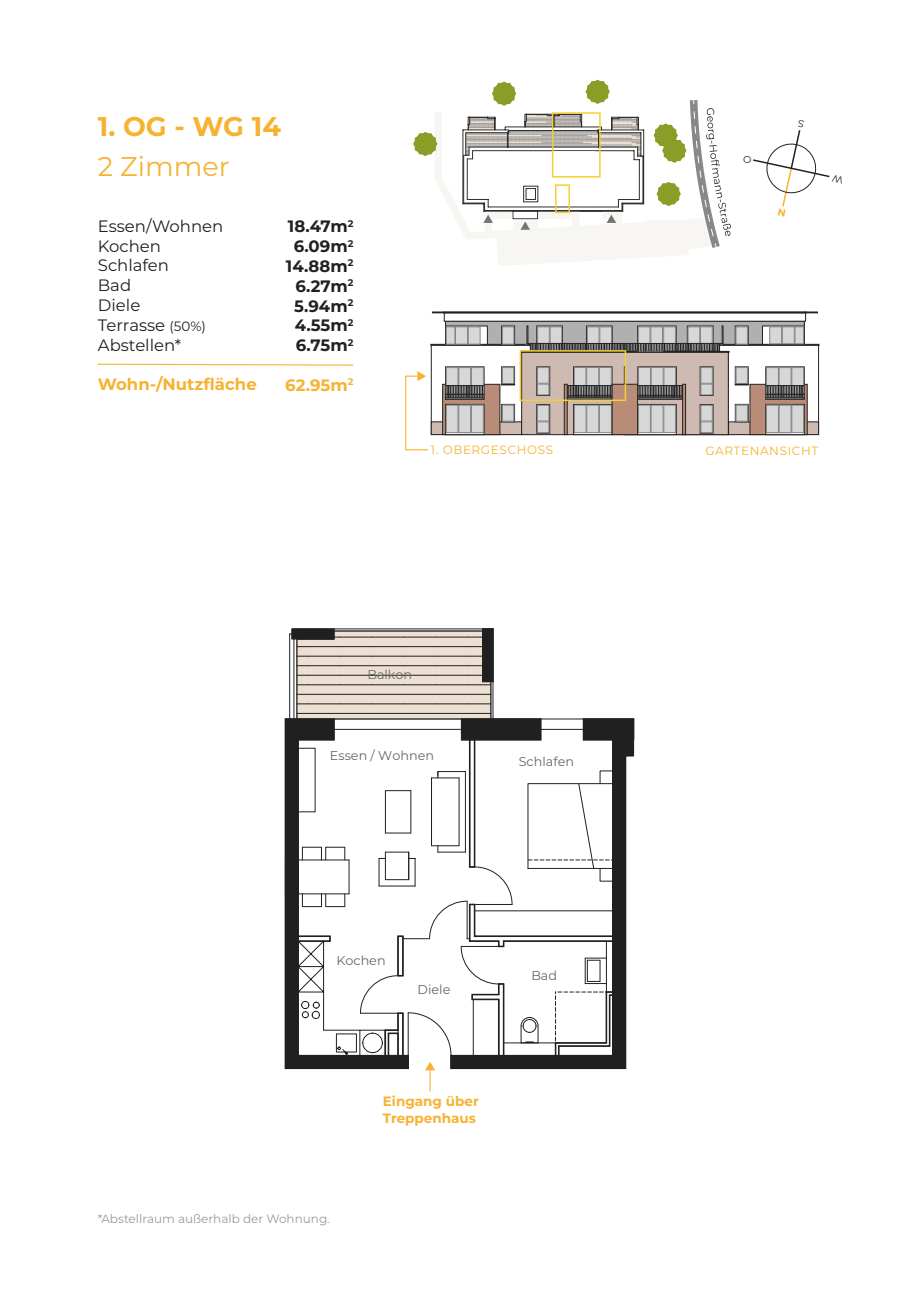
<style>
.page{position:relative;width:919px;height:1289px;background:#fff}
.page>*{position:absolute;margin:0;border:0;box-sizing:border-box;transform-origin:0 0}
.t1{font:700 27px "Montserrat";color:#f7b232}
.t2{font:27px "Montserrat";color:#f7b232}
.t3{font:16.5px/19.8px "Montserrat";color:#212121}
.t4{font:700 16.5px/19.8px "Montserrat";color:#212121;text-align:right}
.t5{font:700 16.5px "Montserrat";color:#f7b232}
.t6{font:700 13.5px/16.5px "Montserrat";color:#f7b232}
.t7{font:12.75px "Montserrat";color:#666766}
.t8{font:12px "Montserrat";color:#999}
.t9{font:12px "Montserrat";letter-spacing:.05em;color:#f7b231}
.s1{font-size:13.5px}
</style>
<div class="page">
<div style="left:445px;top:321px;width:359px;height:31px;background:#b0b0b0;border:1px solid #222"></div>
<div style="left:719px;top:345px;width:99px;height:90px;background:#fff"></div>
<div style="left:637px;top:325px;width:39px;height:27px;background:#6a6a6a"></div>
<div style="left:586px;top:325px;width:26px;height:27px;background:#6a6a6a"></div>
<div style="left:501px;top:325px;width:14px;height:20px;background:#686868"></div>
<div style="left:431px;top:345px;width:99px;height:90px;background:#fff;border:1px solid #222"></div>
<div style="left:431px;top:421px;width:91px;height:14px;background:#cfbab1;border:1px solid #222"></div>
<div style="left:442px;top:384px;width:58px;height:51px;background:#b98c78;border:1px solid #222"></div>
<svg style="left:445px;top:366px;width:39px;height:28px"></svg>
<div style="left:458px;top:367px;width:13px;height:27px;background:#d7d7d8;border:1px solid #858585"></div>
<div style="left:471px;top:367px;width:12px;height:27px;background:#d7d7d8;border:1px solid #858585"></div>
<div style="left:446px;top:367px;width:12px;height:27px;background:#d7d7d8;border:1px solid #858585"></div>
<svg style="left:445px;top:404px;width:39px;height:31px"></svg>
<div style="left:446px;top:405px;width:12px;height:28px;background:#d7d7d8;border:1px solid #858585"></div>
<div style="left:458px;top:405px;width:13px;height:28px;background:#d7d7d8;border:1px solid #858585"></div>
<div style="left:471px;top:405px;width:12px;height:28px;background:#d7d7d8;border:1px solid #858585"></div>
<svg style="left:445px;top:394px;width:39px;height:5px"></svg>
<hr style="left:445px;top:385px;width:39px;height:1px;background:#222">
<svg style="left:447px;top:385px;width:36px;height:12px"></svg>
<hr style="left:445px;top:397px;width:39px;height:1px;background:#222">
<svg style="left:501px;top:404px;width:14px;height:18px"></svg>
<div style="left:502px;top:405px;width:12px;height:16px;background:#d7d7d8;border:1px solid #858585"></div>
<div style="left:521px;top:352px;width:207px;height:83px;background:#cfbab1;border:1px solid #222"></div>
<div style="left:520px;top:351px;width:209px;height:2px;border:1px solid #222"></div>
<div style="left:430px;top:344px;width:101px;height:2px;border:1px solid #222"></div>
<svg style="left:536px;top:404px;width:14px;height:29px"></svg>
<div style="left:537px;top:405px;width:12px;height:16px;background:#d7d7d8;border:1px solid #858585"></div>
<div style="left:537px;top:421px;width:12px;height:12px;background:#d7d7d8;border:1px solid #858585"></div>
<svg style="left:573px;top:404px;width:38px;height:31px"></svg>
<div style="left:574px;top:405px;width:12px;height:28px;background:#d7d7d8;border:1px solid #858585"></div>
<div style="left:586px;top:405px;width:13px;height:28px;background:#d7d7d8;border:1px solid #858585"></div>
<div style="left:599px;top:405px;width:12px;height:28px;background:#d7d7d8;border:1px solid #858585"></div>
<div style="left:564px;top:384px;width:3px;height:51px;background:#b98c78;border:1px solid #222"></div>
<div style="left:611px;top:384px;width:27px;height:51px;background:#b98c78;border:1px solid #222"></div>
<div style="left:443px;top:311px;width:363px;height:2px;border:1px solid #222"></div>
<svg style="left:432px;top:311px;width:12px;height:2px"></svg>
<svg style="left:445px;top:325px;width:42px;height:20px"></svg>
<div style="left:446px;top:327px;width:9px;height:17px;background:#d7d7d8;border:1px solid #858585"></div>
<div style="left:455px;top:327px;width:12px;height:17px;background:#d7d7d8;border:1px solid #858585"></div>
<div style="left:468px;top:327px;width:12px;height:17px;background:#d7d7d8;border:1px solid #858585"></div>
<div style="left:536px;top:325px;width:27px;height:27px;background:#686868"></div>
<svg style="left:734px;top:325px;width:14px;height:19px"></svg>
<div style="left:728px;top:421px;width:90px;height:14px;background:#cfbab1;border:1px solid #222"></div>
<div style="left:749px;top:384px;width:58px;height:51px;background:#b98c78;border:1px solid #222"></div>
<svg style="left:734px;top:366px;width:14px;height:18px"></svg>
<svg style="left:765px;top:366px;width:39px;height:28px"></svg>
<div style="left:778px;top:367px;width:13px;height:27px;background:#d7d7d8;border:1px solid #858585"></div>
<div style="left:766px;top:367px;width:12px;height:27px;background:#d7d7d8;border:1px solid #858585"></div>
<div style="left:791px;top:367px;width:12px;height:27px;background:#d7d7d8;border:1px solid #858585"></div>
<svg style="left:765px;top:404px;width:39px;height:31px"></svg>
<div style="left:791px;top:405px;width:12px;height:28px;background:#d7d7d8;border:1px solid #858585"></div>
<div style="left:778px;top:405px;width:13px;height:28px;background:#d7d7d8;border:1px solid #858585"></div>
<div style="left:766px;top:405px;width:12px;height:28px;background:#d7d7d8;border:1px solid #858585"></div>
<svg style="left:765px;top:394px;width:39px;height:5px"></svg>
<hr style="left:765px;top:385px;width:39px;height:1px;background:#222">
<svg style="left:767px;top:385px;width:36px;height:12px"></svg>
<hr style="left:765px;top:397px;width:39px;height:1px;background:#222">
<div style="left:735px;top:367px;width:12px;height:17px;background:#d7d7d8;border:1px solid #858585"></div>
<svg style="left:734px;top:384px;width:14px;height:1px"></svg>
<svg style="left:734px;top:404px;width:14px;height:18px"></svg>
<div style="left:735px;top:405px;width:12px;height:16px;background:#d7d7d8;border:1px solid #858585"></div>
<div style="left:718px;top:344px;width:101px;height:2px;border:1px solid #222"></div>
<svg style="left:699px;top:404px;width:14px;height:29px"></svg>
<div style="left:700px;top:405px;width:12px;height:16px;background:#d7d7d8;border:1px solid #858585"></div>
<div style="left:700px;top:421px;width:12px;height:12px;background:#d7d7d8;border:1px solid #858585"></div>
<svg style="left:637px;top:404px;width:39px;height:31px"></svg>
<div style="left:663px;top:405px;width:12px;height:28px;background:#d7d7d8;border:1px solid #858585"></div>
<div style="left:650px;top:405px;width:13px;height:28px;background:#d7d7d8;border:1px solid #858585"></div>
<div style="left:638px;top:405px;width:12px;height:28px;background:#d7d7d8;border:1px solid #858585"></div>
<svg style="left:682px;top:401px;width:4px;height:34px"></svg>
<svg style="left:805px;top:311px;width:12px;height:2px"></svg>
<svg style="left:762px;top:325px;width:42px;height:20px"></svg>
<div style="left:794px;top:327px;width:9px;height:17px;background:#d7d7d8;border:1px solid #858585"></div>
<div style="left:782px;top:327px;width:12px;height:17px;background:#d7d7d8;border:1px solid #858585"></div>
<div style="left:769px;top:327px;width:12px;height:17px;background:#d7d7d8;border:1px solid #858585"></div>
<div style="left:735px;top:327px;width:12px;height:17px;background:#d7d7d8;border:1px solid #858585"></div>
<div style="left:687px;top:325px;width:26px;height:27px;background:#686868"></div>
<svg style="left:501px;top:326px;width:222px;height:75px"></svg>
<svg style="left:97px;top:363px;width:257px;height:3px"></svg>
<svg style="left:405px;top:371px;width:23px;height:80px"></svg>
<svg style="left:513px;top:718px;width:122px;height:351px;fill:#202020"></svg>
<svg style="left:513px;top:738px;width:101px;height:319px"></svg>
<svg style="left:520px;top:1016px;width:18px;height:26px"></svg>
<hr style="left:474px;top:910px;width:138px;height:1px;background:#202020">
<svg style="left:527px;top:770px;width:85px;height:111px"></svg>
<hr style="left:528px;top:868px;width:84px;height:1px;background:#202020">
<svg style="left:585px;top:957px;width:21px;height:27px"></svg>
<hr style="left:503px;top:940px;width:109px;height:1px;background:#202020">
<hr style="left:612px;top:755px;width:1px;height:300px;background:#202020">
<hr style="left:503px;top:1067px;width:122px;height:1px;background:#202020">
<hr style="left:625px;top:755px;width:1px;height:313px;background:#202020">
<hr style="left:583px;top:718px;width:50px;height:1px;background:#202020">
<svg style="left:583px;top:719px;width:50px;height:37px"></svg>
<hr style="left:633px;top:719px;width:1px;height:36px;background:#202020">
<svg style="left:540px;top:719px;width:1px;height:20px"></svg>
<hr style="left:540px;top:729px;width:43px;height:1px;background:#202020">
<hr style="left:540px;top:718px;width:43px;height:1px;background:#202020">
<hr style="left:461px;top:718px;width:79px;height:1px;background:#202020">
<hr style="left:461px;top:739px;width:79px;height:1px;background:#202020">
<svg style="left:555px;top:991px;width:57px;height:64px"></svg>
<hr style="left:451px;top:1055px;width:161px;height:1px;background:#202020">
<hr style="left:503px;top:1042px;width:52px;height:1px;background:#202020">
<hr style="left:606px;top:941px;width:1px;height:51px;background:#202020">
<hr style="left:474px;top:935px;width:138px;height:1px;background:#202020">
<svg style="left:284px;top:628px;width:229px;height:463px"></svg>
<svg style="left:413px;top:80px;width:319px;height:186px"></svg>
<svg style="left:753px;top:130px;width:77px;height:77px"></svg>
<h1 class="t1" style="left:98px;top:107px;width:185px">1. OG - WG 14</h1>
<h1 class="t2" style="left:98px;top:148px;width:133px">2 Zimmer</h1>
<p class="t3" style="left:98px;top:215px;width:127px">Essen/Wohnen<br>Kochen<br>Schlafen<br>Bad<br>Diele<br>Terrasse <span class="s1">(50%)<br></span>Abstellen*</p>
<p class="t5" style="left:98px;top:372px;width:160px">Wohn-/Nutzfläche</p>
<p class="t4" style="left:286px;top:216px;width:69px">18.47m<sup>2<br></sup>6.09m<sup>2<br></sup>14.88m<sup>2<br></sup>6.27m<sup>2<br></sup>5.94m<sup>2<br></sup>4.55m<sup>2<br></sup>6.75m<sup>2</sup></p>
<p class="t5" style="left:285px;top:373px;width:70px">62.95m<sup>2</sup></p>
<p class="t9" style="left:431px;top:442px;width:124px">1. OBERGESCHOSS</p>
<p class="t9" style="left:705px;top:442px;width:114px">GARTENANSICHT</p>
<p class="t7" style="left:367px;top:665px;width:46px">Balkon</p>
<p class="t7" style="left:330px;top:746px;width:106px">Essen / Wohnen</p>
<p class="t7" style="left:518px;top:752px;width:57px">Schlafen</p>
<p class="t7" style="left:336px;top:951px;width:51px">Kochen</p>
<p class="t7" style="left:417px;top:980px;width:34px">Diele</p>
<p class="t6" style="left:383px;top:1092px;width:97px">Eingang über<br>Treppenhaus</p>
<p class="t7" style="left:531px;top:967px;width:27px">Bad</p>
<p class="t8" style="left:98px;top:1209px;width:233px">*Abstellraum außerhalb der Wohnung.</p>
</div>
